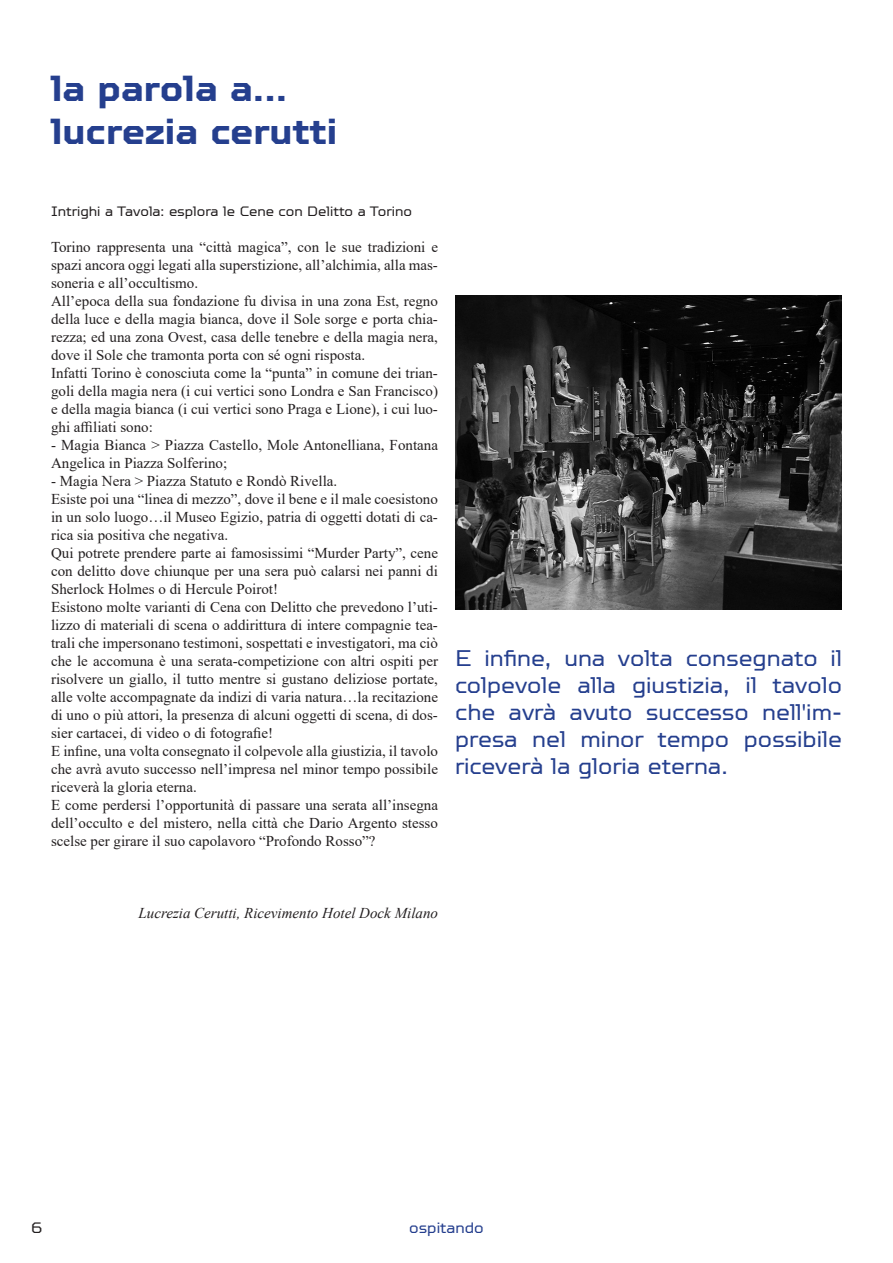
<style>
.page{position:relative;width:893px;height:1263px;background:#fff}
.page>*{position:absolute;margin:0;border:0;box-sizing:border-box;transform-origin:0 0}
.t1{font:700 36px "TT Octosquares Trl";color:#253f8e}
.t2{font:22.5px/27px "TT Octosquares Trl";color:#253f8e;text-align:justify}
.t3{font:15px/18px "Times New Roman";color:#231f20;text-align:justify}
.t4{font:italic 15px "Times New Roman";color:#231f20}
.t5{font:15px "TT Octosquares Trl";color:#253f8e}
.t6{font:15px "TT Octosquares Trl";color:#231f20}
.t7{font:13.5px "TT Octosquares Trl";color:#231f20}
</style>
<div class="page">
<img style="left:455px;top:296px;width:387px;height:313px">
<p class="t1" style="left:51px;top:67px;width:238px">la parola a...</p>
<p class="t1" style="left:51px;top:110px;width:288px">lucrezia cerutti</p>
<p class="t7" style="left:51px;top:203px;width:362px">Intrighi a Tavola: esplora le Cene con Delitto a Torino</p>
<p class="t3" style="left:51px;top:237px;width:388px">Torino rappresenta una “città magica”, con le sue tradizioni e spazi ancora oggi legati alla superstizione, all’alchimia, alla mas&shy;soneria e all’occultismo.</p>
<p class="t3" style="left:51px;top:291px;width:388px">All’epoca della sua fondazione fu divisa in una zona Est, regno della luce e della magia bianca, dove il Sole sorge e porta chia&shy;rezza; ed una zona Ovest, casa delle tenebre e della magia nera, dove il Sole che tramonta porta con sé ogni risposta.</p>
<p class="t3" style="left:51px;top:363px;width:388px">Infatti Torino è conosciuta come la “punta” in comune dei trian&shy;goli della magia nera (i cui vertici sono Londra e San Francisco) e della magia bianca (i cui vertici sono Praga e Lione), i cui luo&shy;ghi affiliati sono:</p>
<p class="t3" style="left:51px;top:435px;width:388px">- Magia Bianca &gt; Piazza Castello, Mole Antonelliana, Fontana<br>Angelica in Piazza Solferino;</p>
<p class="t3" style="left:51px;top:471px;width:288px">- Magia Nera &gt; Piazza Statuto e Rondò Rivella.</p>
<p class="t3" style="left:51px;top:489px;width:388px">Esiste poi una “linea di mezzo”, dove il bene e il male coesistono in un solo luogo…il Museo Egizio, patria di oggetti dotati di ca&shy;rica sia positiva che negativa.</p>
<p class="t3" style="left:51px;top:543px;width:388px">Qui potrete prendere parte ai famosissimi “Murder Party”, cene con delitto dove chiunque per una sera può calarsi nei panni di Sherlock Holmes o di Hercule Poirot!</p>
<p class="t3" style="left:51px;top:597px;width:388px">Esistono molte varianti di Cena con Delitto che prevedono l’uti&shy;lizzo di materiali di scena o addirittura di intere compagnie tea&shy;trali che impersonano testimoni, sospettati e investigatori, ma ciò che le accomuna è una serata-competizione con altri ospiti per risolvere un giallo, il tutto mentre si gustano deliziose portate, alle volte accompagnate da indizi di varia natura…la recitazione di uno o più attori, la presenza di alcuni oggetti di scena, di dos&shy;sier cartacei, di video o di fotografie!</p>
<p class="t3" style="left:51px;top:741px;width:388px">E infine, una volta consegnato il colpevole alla giustizia, il tavolo che avrà avuto successo nell’impresa nel minor tempo possibile riceverà la gloria eterna.</p>
<p class="t3" style="left:51px;top:795px;width:388px">E come perdersi l’opportunità di passare una serata all’insegna dell’occulto e del mistero, nella città che Dario Argento stesso scelse per girare il suo capolavoro “Profondo Rosso”?</p>
<p class="t2" style="left:455px;top:644px;width:388px">E infine, una volta consegnato il colpevole alla giustizia, il tavolo che avrà avuto successo nell'im&shy;presa nel minor tempo possibile riceverà la gloria eterna.</p>
<p class="t4" style="left:139px;top:903px;width:301px">Lucrezia Cerutti, Ricevimento Hotel Dock Milano</p>
<p class="t6" style="left:31px;top:1219px;width:13px">6</p>
<p class="t5" style="left:409px;top:1219px;width:76px">ospitando</p>
</div>
